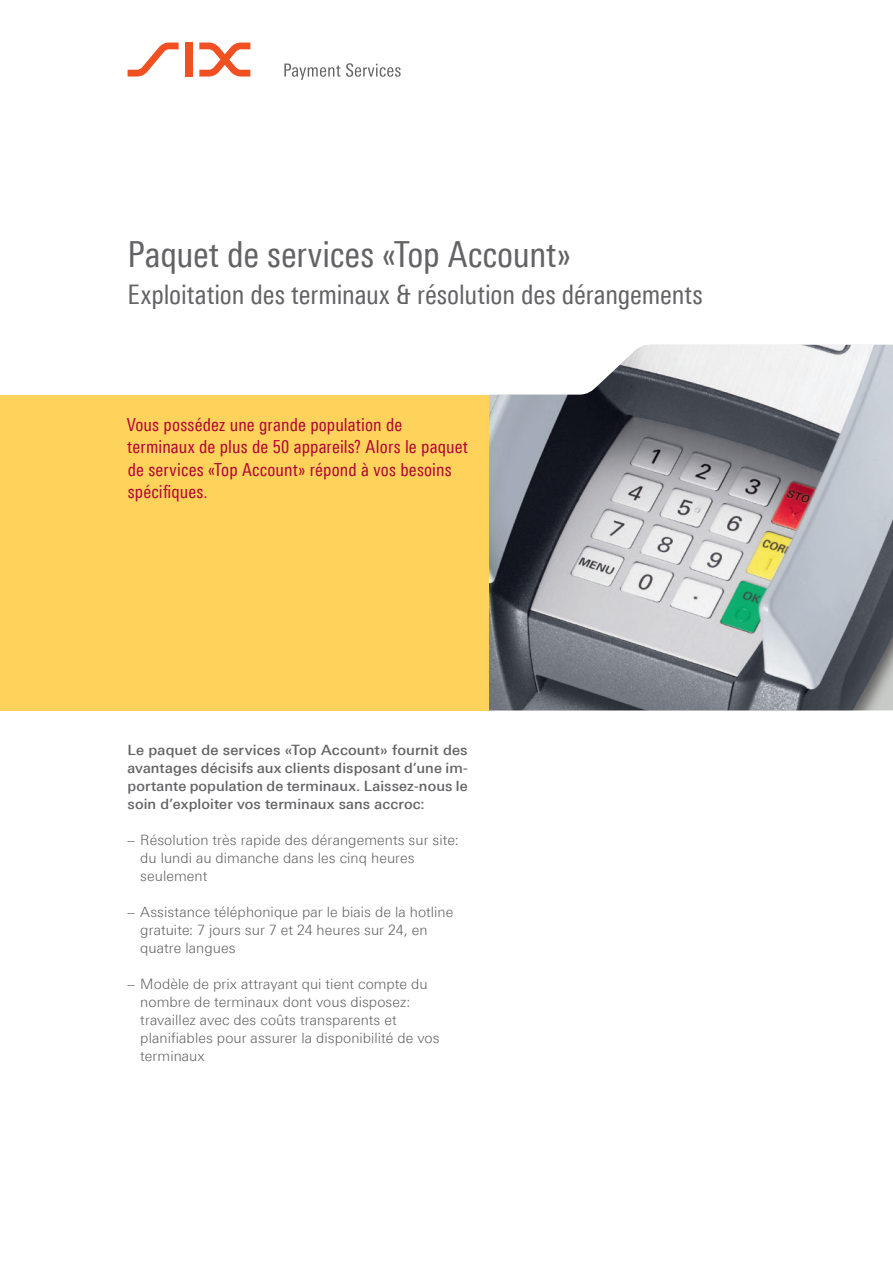
<style>
.page{position:relative;width:893px;height:1263px;background:#fff}
.page>*{position:absolute;margin:0;border:0;box-sizing:border-box;transform-origin:0 0}
.t1{font:36px "Linotype Univers 420 Cn";letter-spacing:-.005em;color:#636366}
.t2{font:27px "Linotype Univers 420 Cn";letter-spacing:-.005em;color:#636366}
.t3{font:18px/22.5px "Linotype Univers 420 Cn";letter-spacing:.005em;color:#b30437}
.t4{font:300 14.25px/18px "Linotype Univers 330";letter-spacing:.005em;color:#636366}
.t5{font:500 14.25px/18px "Linotype Univers 530";letter-spacing:.005em;color:#636366;text-align:justify}
</style>
<div class="page">
<div style="left:0;top:395px;width:489px;height:315px;background:#fed35c"></div>
<svg style="left:128px;top:43px;width:51px;height:34px"></svg>
<div style="left:185px;top:43px;width:8px;height:34px;background:#f15122"></div>
<svg style="left:199px;top:43px;width:51px;height:34px"></svg>
<svg style="left:284px;top:63px;width:117px;height:17px"></svg>
<img style="left:489px;top:345px;width:404px;height:365px">
<h1 class="t1" style="left:128px;top:233px;width:445px">Paquet de services «Top Account»</h1>
<h2 class="t2" style="left:128px;top:279px;width:577px">Exploitation des terminaux &amp; résolution des dérangements</h2>
<p class="t3" style="left:127px;top:413px;width:343px">Vous possédez une grande population de terminaux de plus de 50 appareils? Alors le paquet de services «Top Account» répond à vos besoins spécifiques.</p>
<p class="t5" style="left:128px;top:741px;width:342px">Le paquet de services «Top Account» fournit des avantages décisifs aux clients disposant d’une im&shy;portante population de terminaux. Laissez-nous le soin d’exploiter vos terminaux sans accroc:</p>
<p class="t4" style="left:140px;top:831px;width:320px;text-indent:-13px">– Résolution très rapide des dérangements sur site: du lundi au dimanche dans les cinq heures seulement</p>
<p class="t4" style="left:140px;top:903px;width:315px;text-indent:-13px">– Assistance téléphonique par le biais de la hotline gratuite: 7 jours sur 7 et 24 heures sur 24, en quatre langues</p>
<p class="t4" style="left:140px;top:975px;width:301px;text-indent:-13px">– Modèle de prix attrayant qui tient compte du nombre de terminaux dont vous disposez: travaillez avec des coûts transparents et planifiables pour assurer la disponibilité de vos terminaux</p>
</div>
